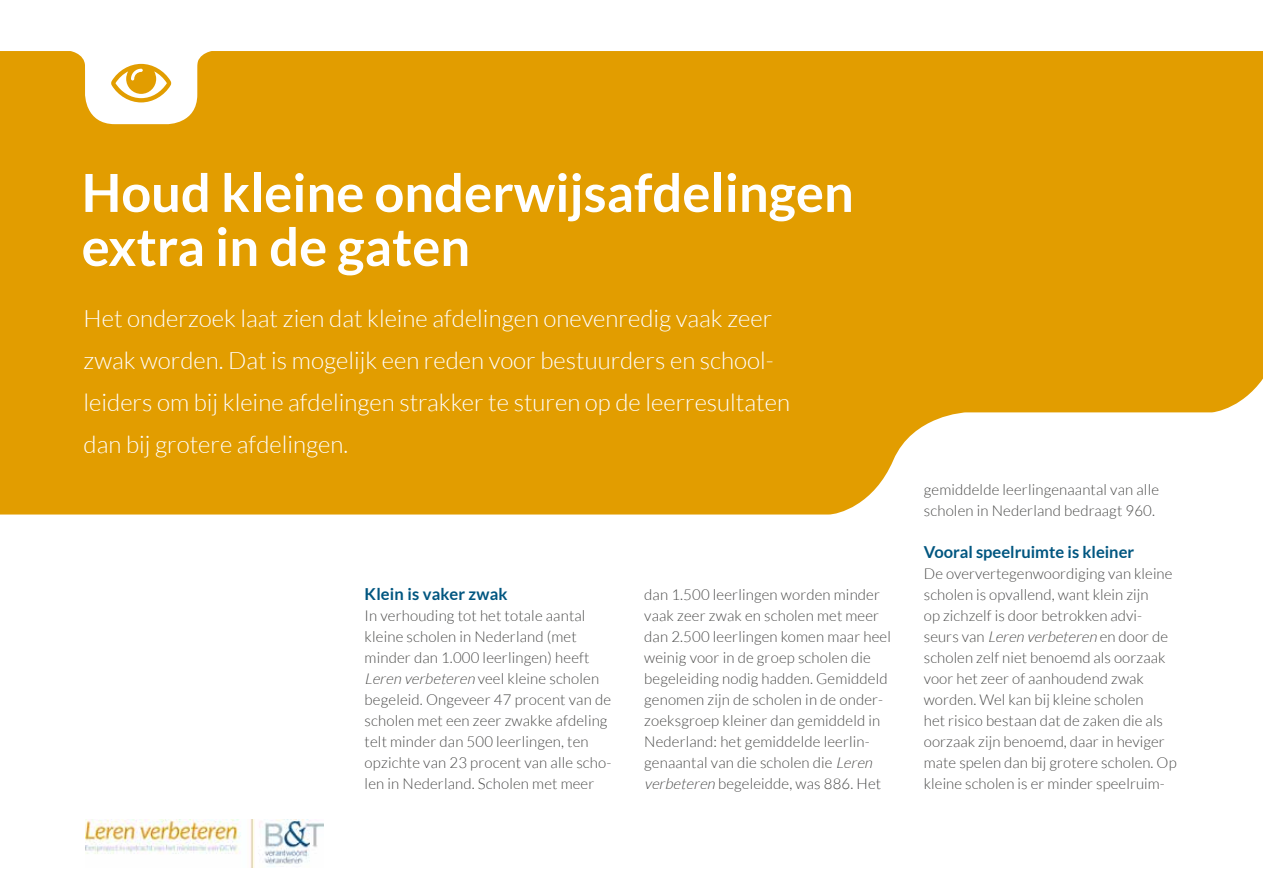
<style>
.page{position:relative;width:1263px;height:893px;background:#fff}
.page>*{position:absolute;margin:0;border:0;box-sizing:border-box;transform-origin:0 0}
.t1{font:60px "Font Awesome";color:#e29d00}
.t2{font:700 52.5px/54px "Lato";color:#fff}
.t3{font:300 24px/42px "Lato";color:#fff}
.t4{font:700 16.5px "Lato";color:#005680}
.t5{font:300 15px/21px "Lato";letter-spacing:.01em;color:#494948}
.s1{font-style:italic}
</style>
<div class="page">
<div style="left:0;top:51px;width:1263px;height:463px;background:#e29d00"></div>
<svg style="left:66px;top:51px;width:150px;height:73px"></svg>
<img style="left:85px;top:820px;width:238px;height:48px">
<h1 class="t1" style="left:111px;top:51px;width:61px">■</h1>
<h2 class="t2" style="left:82px;top:169px;width:774px">Houd kleine onderwijsafdelingen extra in de gaten</h2>
<p class="t3" style="left:84px;top:299px;width:708px">Het onderzoek laat zien dat kleine afdelingen onevenredig vaak zeer zwak worden. Dat is mogelijk een reden voor bestuurders en school&shy;leiders om bij kleine afdelingen strakker te sturen op de leerresultaten dan bij grotere afdelingen.</p>
<p class="t4" style="left:365px;top:587px;width:144px">Klein is vaker zwak</p>
<p class="t5" style="left:365px;top:606px;width:248px">In verhouding tot het totale aantal kleine scholen in Nederland (met minder dan 1.000 leerlingen) heeft <span class="s1">Leren verbeteren</span> veel kleine scholen begeleid. Ongeveer 47 procent van de scholen met een zeer zwakke afdeling telt minder dan 500 leerlingen, ten opzichte van 23 procent van alle scho&shy;len in Nederland. Scholen met meer</p>
<p class="t5" style="left:644px;top:585px;width:248px">dan 1.500 leerlingen worden minder vaak zeer zwak en scholen met meer dan 2.500 leerlingen komen maar heel weinig voor in de groep scholen die begeleiding nodig hadden. Gemiddeld genomen zijn de scholen in de onder&shy;zoeksgroep kleiner dan gemiddeld in Nederland: het gemiddelde leerlin&shy;genaantal van die scholen die <span class="s1">Leren verbeteren</span> begeleidde, was 886. Het</p>
<p class="t5" style="left:924px;top:480px;width:237px">gemiddelde leerlingenaantal van alle scholen in Nederland bedraagt 960.</p>
<p class="t4" style="left:924px;top:545px;width:212px">Vooral speelruimte is kleiner</p>
<p class="t5" style="left:924px;top:564px;width:254px">De oververtegenwoordiging van kleine scholen is opvallend, want klein zijn<br>op zichzelf is door betrokken advi-<br>s e u r s v a n <span class="s1">Leren verbeteren</span> e n d o o r d e scholen zelf niet benoemd als oorzaak voor het zeer of aanhoudend zwak worden. Wel kan bij kleine scholen<br>het risico bestaan dat de zaken die als oorzaak zijn benoemd, daar in heviger mate spelen dan bij grotere scholen. Op kleine scholen is er minder speelruim-</p>
</div>
